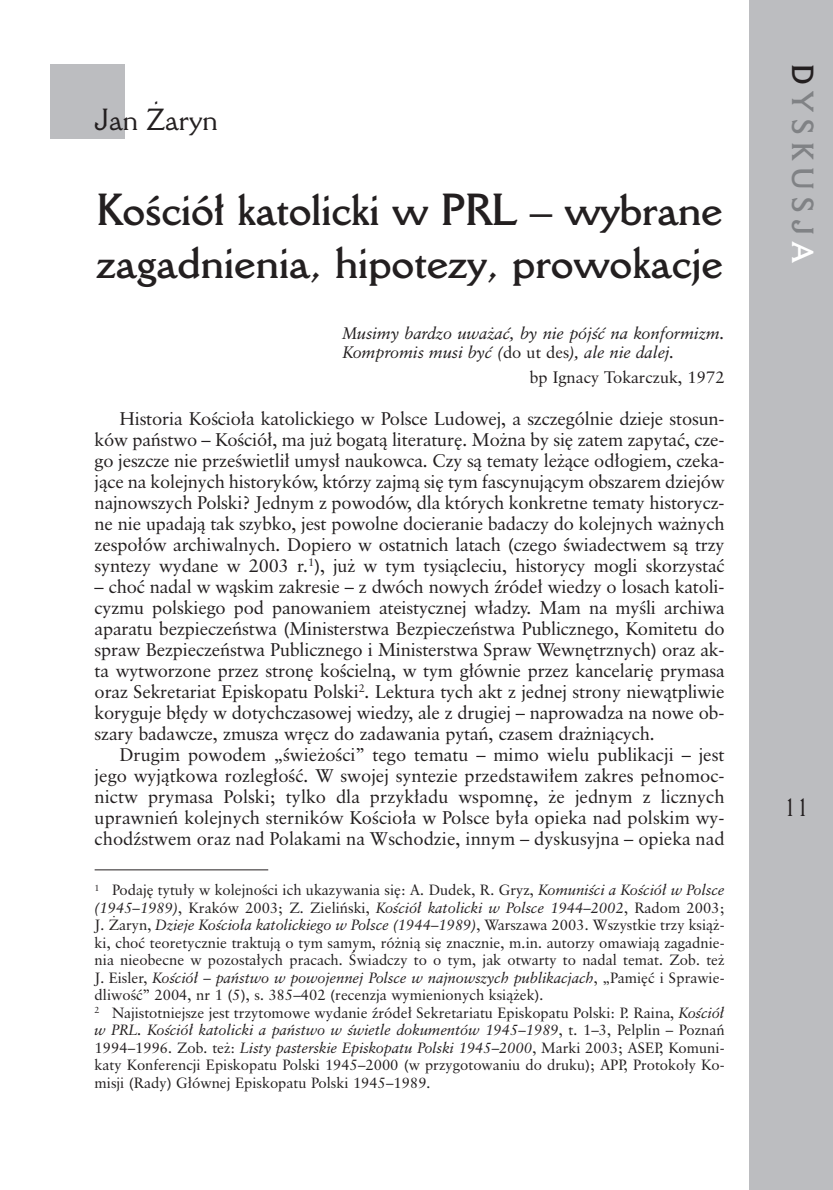
<style>
.page{position:relative;width:833px;height:1190px;background:#fff}
.page>*{position:absolute;margin:0;border:0;box-sizing:border-box;transform-origin:0 0}
.t1{font:700 43.75px/52.5px "Della Robbia PL";color:#231f20}
.t2{font:29.75px "Della Robbia PL";color:#231f20}
.t3{font:700 29.75px "Della Robbia PL";letter-spacing:.25em;color:#808285}
.t4{font:24.5px "Della Robbia PL";color:#231f20}
.t5{font:18.38px/21px "Classical Garamond PL";letter-spacing:-.01em;color:#231f20;text-align:justify}
.t6{font:italic 16.62px/19.2px "Classical Garamond PL";color:#231f20}
.t7{font:16.62px "Classical Garamond PL";color:#231f20}
.t8{font:14.88px/17.5px "Classical Garamond PL";color:#231f20}
.s1{font-style:normal}
.s2{font-style:italic}
.s3{color:#231f20}
.s4{color:#fff}
</style>
<div class="page">
<div style="left:749px;top:0;width:84px;height:1190px;background:#bcbdc0"></div>
<div style="left:50px;top:64px;width:74px;height:75px;background:#bcbdc0"></div>
<hr style="left:95px;top:869px;width:173px;height:1px;background:#231f20">
<h2 class="t2" style="left:95px;top:109px;width:125px">Jan ˚aryn</h2>
<h1 class="t1" style="left:96px;top:188px;width:628px">KoÊció∏ katolicki w PRL – wybrane zagadnienia, hipotezy, prowokacje</h1>
<p class="t6" style="left:343px;top:325px;width:383px">Musimy bardzo uwa˝aç, by nie pójÊç na konformizm.<br>Kompromis musi byç (<span class="s1">do ut des</span>), ale nie dalej.</p>
<p class="t7" style="left:530px;top:370px;width:196px">bp Ignacy Tokarczuk, 1972</p>
<p class="t5" style="left:95px;top:409px;width:632px;text-indent:25px">Historia KoÊcio∏a katolickiego w Polsce Ludowej, a szczególnie dzieje stosun&shy;ków paƒstwo – KoÊció∏, ma ju˝ bogatà literatur´. Mo˝na by si´ zatem zapytaç, cze&shy;go jeszcze nie przeÊwietli∏ umys∏ naukowca. Czy sà tematy le˝àce od∏ogiem, czeka&shy;jàce na kolejnych historyków, którzy zajmà si´ tym fascynujàcym obszarem dziejów najnowszych Polski? Jednym z powodów, dla których konkretne tematy historycz&shy;ne nie upadajà tak szybko, jest powolne docieranie badaczy do kolejnych wa˝nych zespo∏ów archiwalnych. Dopiero w ostatnich latach (czego Êwiadectwem sà trzy syntezy wydane w 2003 r.<sup>1</sup>), ju˝ w tym tysiàcleciu, historycy mogli skorzystaç</p>
<p class="t5" style="left:95px;top:577px;width:632px">– choç nadal w wàskim zakresie – z dwóch nowych êróde∏ wiedzy o losach katoli&shy;cyzmu polskiego pod panowaniem ateistycznej w∏adzy. Mam na myÊli archiwa aparatu bezpieczeƒstwa (Ministerstwa Bezpieczeƒstwa Publicznego, Komitetu do spraw Bezpieczeƒstwa Publicznego i Ministerstwa Spraw Wewn´trznych) oraz ak&shy;ta wytworzone przez stron´ koÊcielnà, w tym g∏ównie przez kancelari´ prymasa oraz Sekretariat Episkopatu Polski<sup>2</sup>. Lektura tych akt z jednej strony niewàtpliwie koryguje b∏´dy w dotychczasowej wiedzy, ale z drugiej – naprowadza na nowe ob&shy;szary badawcze, zmusza wr´cz do zadawania pytaƒ, czasem dra˝niàcych.</p>
<p class="t5" style="left:95px;top:745px;width:632px;text-indent:25px">Drugim powodem „Êwie˝oÊci” tego tematu – mimo wielu publikacji – jest jego wyjàtkowa rozleg∏oÊç. W swojej syntezie przedstawi∏em zakres pe∏nomoc&shy;nictw prymasa Polski; tylko dla przyk∏adu wspomn´, ˝e jednym z licznych uprawnieƒ kolejnych sterników KoÊcio∏a w Polsce by∏a opieka nad polskim wy&shy;chodêstwem oraz nad Polakami na Wschodzie, innym – dyskusyjna – opieka nad</p>
<p class="t8" style="left:95px;top:883px;width:632px"><sup>1</sup> Podaj´ tytu∏y w kolejnoÊci ich ukazywania si´: A. Dudek, R. Gryz, <span class="s2">KomuniÊci a KoÊció∏ w Polsce (1945–1989)</span>, Kraków 2003; Z. Zieliƒski, <span class="s2">KoÊció∏ katolicki w Polsce 1944–2002</span>, Radom 2003; J. ˚aryn, <span class="s2">Dzieje KoÊcio∏a katolickiego w Polsce (1944–1989)</span>, Warszawa 2003. Wszystkie trzy ksià˝- ki, choç teoretycznie traktujà o tym samym, ró˝nià si´ znacznie, m.in. autorzy omawiajà zagadnie&shy;nia nieobecne w pozosta∏ych pracach. Âwiadczy to o tym, jak otwarty to nadal temat. Zob. te˝ J. Eisler, <span class="s2">KoÊció∏ – paƒstwo w powojennej Polsce w najnowszych publikacjach</span>, „Pami´ç i Sprawie&shy;dliwoÊç” 2004, nr 1 (5), s. 385–402 (recenzja wymienionych ksià˝ek).<br><sup>2</sup> Najistotniejsze jest trzytomowe wydanie êróde∏ Sekretariatu Episkopatu Polski: P. Raina, <span class="s2">KoÊció∏ w PRL. KoÊció∏ katolicki a paƒstwo w Êwietle dokumentów 1945–1989</span>, t. 1–3, Pelplin – Poznaƒ 1994–1996. Zob. te˝: <span class="s2">Listy pasterskie Episkopatu Polski 1945–2000</span>, Marki 2003; ASEP, Komuni&shy;katy Konferencji Episkopatu Polski 1945–2000 (w przygotowaniu do druku); APP, Protoko∏y Ko&shy;misji (Rady) G∏ównej Episkopatu Polski 1945–1989.</p>
<h2 class="t3" style="left:814px;top:64px;width:200px;rotate:90deg"><span class="s3">D</span>YSKUSJ<span class="s4">A</span></h2>
<h3 class="t4" style="left:784px;top:798px;width:27px">11</h3>
</div>
